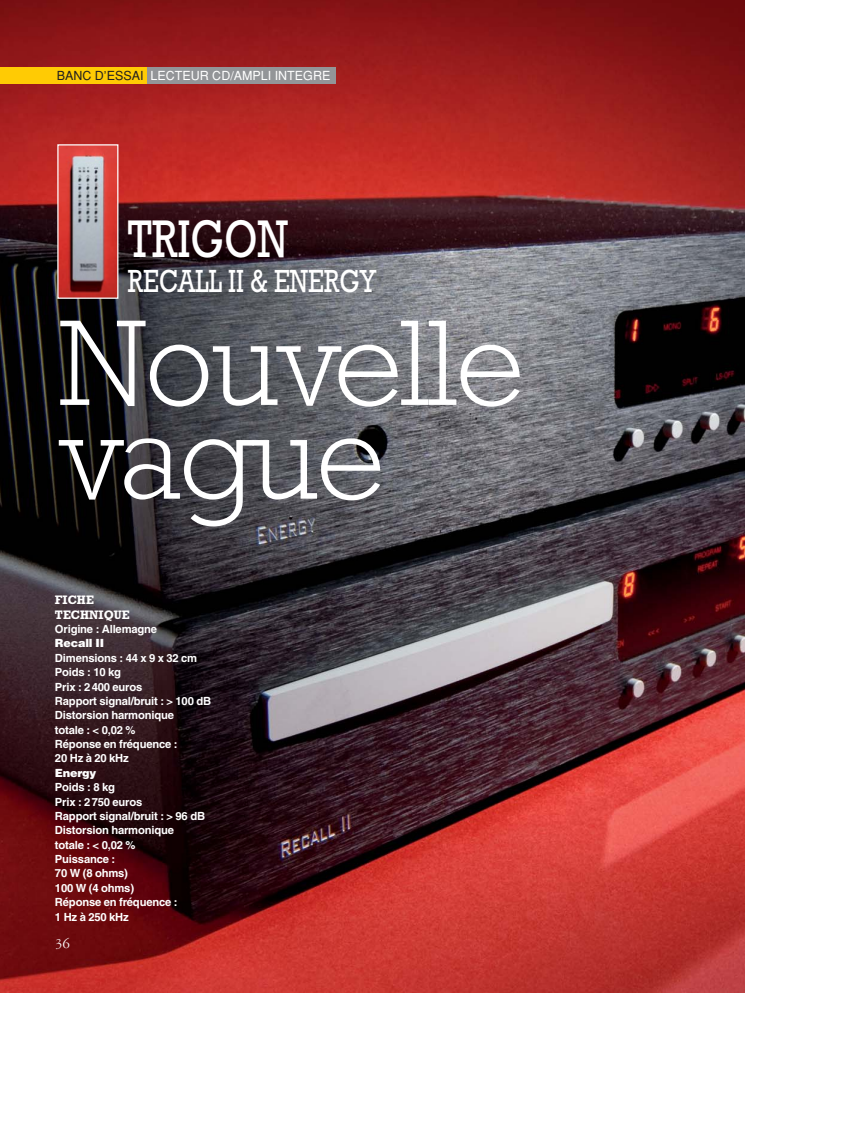
<style>
.page{position:relative;width:850px;height:1134px;background:#fff}
.page>*{position:absolute;margin:0;border:0;box-sizing:border-box;transform-origin:0 0}
.t1{font:300 124px/93.8px "Rockwell";letter-spacing:-.015em;color:#fff}
.t2{font:53.75px "Rockwell";color:#fff;scale:.78 1}
.t3{font:32.5px "Rockwell";color:#fff;scale:.78 1}
.t4{font:15px "Garamond Three";color:#fff}
.t5{font:12.5px "Helvetica";color:#fff}
.t6{font:700 12.5px/14.4px "Rockwell";color:#fff;scale:.95 1}
.t7{font:700 11.25px/14.4px "Helvetica";letter-spacing:-.015em;color:#fff}
.t8{font:900 11.25px "Helvetica";letter-spacing:-.02em;color:#fff}
.s1{color:#231f20}
</style>
<div class="page">
<img style="left:0;top:0;width:744px;height:992px">
<div style="left:88px;top:68px;width:247px;height:16px;background:#939598"></div>
<div style="left:0;top:68px;width:147px;height:16px;background:#ffcb04"></div>
<img style="left:59px;top:146px;width:57px;height:151px">
<div style="left:57px;top:144px;width:61px;height:155px;border:1px solid #fff"></div>
<p class="t5" style="left:57px;top:71px;width:275px"><span class="s1">BANC D’ESSAI</span> LECTEUR CD/AMPLI INTEGRE</p>
<h2 class="t2" style="left:128px;top:220px;width:207px">TRIGON</h2>
<h3 class="t3" style="left:128px;top:270px;width:320px">RECALL II &amp; ENERGY</h3>
<h1 class="t1" style="left:59px;top:329px;width:467px">Nouvelle vague</h1>
<p class="t6" style="left:55px;top:594px;width:80px">FICHE<br>TECHNIQUE</p>
<p class="t7" style="left:55px;top:623px;width:104px">Origine : Allemagne</p>
<p class="t8" style="left:55px;top:639px;width:51px">Recall II</p>
<p class="t7" style="left:55px;top:652px;width:158px">Dimensions : 44 x 9 x 32 cm<br>Poids : 10 kg<br>Prix : 2400 euros<br>Rapport signal/bruit : &gt; 100 dB<br>Distorsion harmonique<br>totale : &lt; 0,02 %<br>Réponse en fréquence :<br>20 Hz à 20 kHz</p>
<p class="t8" style="left:55px;top:769px;width:43px">Energy</p>
<p class="t7" style="left:55px;top:781px;width:152px">Poids : 8 kg<br>Prix : 2750 euros<br>Rapport signal/bruit : &gt; 96 dB<br>Distorsion harmonique totale : &lt; 0,02 %<br>Puissance :<br>70 W (8 ohms)<br>100 W (4 ohms)<br>Réponse en fréquence :<br>1 Hz à 250 kHz</p>
<h3 class="t4" style="left:55px;top:938px;width:16px">36</h3>
</div>
